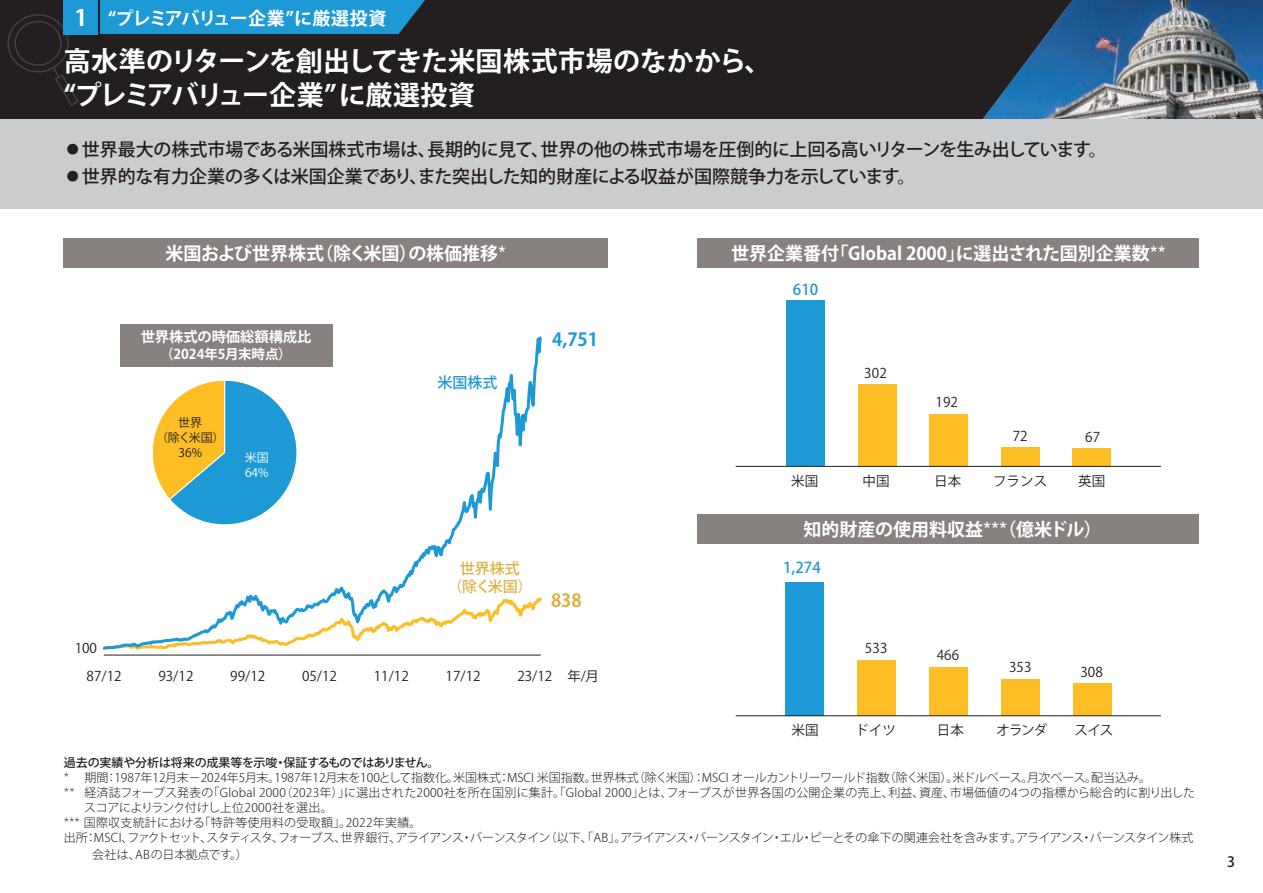
<style>
.page{position:relative;width:1263px;height:893px;background:#fff}
.page>*{position:absolute;margin:0;border:0;box-sizing:border-box;transform-origin:0 0}
.t1{font:700 27px/34.5px "Koz Go Pr 6 N";letter-spacing:-.01em;color:#fff}
.t2{font:700 22.5px "Koz Go Pr 6 N";color:#fff}
.t3{font:500 18px "Koz Go Pr 6 N";letter-spacing:-.01em;color:#231f20}
.t4{font:700 18px "Koz Go Pr 6 N";color:#fff}
.t5{font:700 18px "Koz Go Pr 6 N";letter-spacing:-.06em;color:#fff}
.t6{font:700 18px "Koz Go Pr 6 N";color:#1d99d6}
.t7{font:700 18px "Koz Go Pr 6 N";color:#ddb244}
.t8{font:500 15px "Koz Go Pr 6 N";letter-spacing:.005em;color:#1d99d6}
.t9{font:500 15px/18px "Koz Go Pr 6 N";color:#ddb244;text-align:center}
.t10{font:700 14.25px "Koz Go Pr 6 N";color:#fff}
.t11{font:500 14.25px "Koz Go Pr 6 N";color:#231f20}
.t12{font:13.5px "Koz Go Pr 6 N";letter-spacing:.005em;color:#231f20}
.t13{font:700 13.5px "Koz Go Pr 6 N";color:#fff}
.t14{font:300 12px "Koz Go Pr 6 N";color:#231f20}
.t15{font:300 12px "Koz Go Pr 6 N";letter-spacing:.02em;color:#231f20}
.t16{font:300 12px "Koz Go Pr 6 N";letter-spacing:-.07em;color:#231f20}
.t17{font:500 12px "Koz Go Pr 6 N";letter-spacing:-.02em;color:#231f20}
.t18{font:300 12px "Koz Go Pr 6 N";letter-spacing:-.035em;color:#231f20}
.t19{font:300 12px "Koz Go Pr 6 N";letter-spacing:-.06em;color:#231f20}
.t20{font:500 12px "Koz Go Pr 6 N";letter-spacing:-.07em;color:#231f20}
.t21{font:300 12px "Koz Go Pr 6 N";letter-spacing:-.03em;color:#231f20}
.t22{font:12px/15px "Koz Go Pr 6 N";color:#231f20;text-align:center}
.t23{font:12px/15px "Koz Go Pr 6 N";color:#fff}
.t24{font:300 12px "Gothic MB101 Pro";color:#231f20}
.s1{font-family:"Gothic MB101 Pro";font-weight:500}
.s2{font-family:"Gothic MB101 Pro"}
</style>
<div class="page">
<hr style="left:104px;top:655px;width:437px;height:1px;background:#231f20">
<svg style="left:102px;top:324px;width:440px;height:326px"></svg>
<div style="left:787px;top:301px;width:38px;height:165px;background:#1d99d6"></div>
<div style="left:1073px;top:448px;width:38px;height:18px;background:#fdbe25"></div>
<div style="left:1001px;top:447px;width:38px;height:19px;background:#fdbe25"></div>
<div style="left:930px;top:414px;width:38px;height:52px;background:#fdbe25"></div>
<div style="left:858px;top:384px;width:38px;height:82px;background:#fdbe25"></div>
<hr style="left:736px;top:466px;width:425px;height:1px;background:#231f20">
<div style="left:785px;top:582px;width:39px;height:134px;background:#1d99d6"></div>
<div style="left:1073px;top:683px;width:39px;height:33px;background:#fdbe25"></div>
<div style="left:1001px;top:679px;width:39px;height:37px;background:#fdbe25"></div>
<div style="left:929px;top:667px;width:39px;height:49px;background:#fdbe25"></div>
<div style="left:857px;top:660px;width:39px;height:56px;background:#fdbe25"></div>
<hr style="left:736px;top:715px;width:425px;height:1px;background:#231f20">
<div style="left:0;top:0;width:1263px;height:119px;background:#231f20"></div>
<img style="left:983px;top:0;width:280px;height:119px">
<div style="left:100px;top:0;width:325px;height:34px;background:#1d99d6"></div>
<div style="left:120px;top:324px;width:212px;height:42px;background:#878180"></div>
<div style="left:0;top:119px;width:1263px;height:89px;background:#cbccce"></div>
<div style="left:64px;top:238px;width:544px;height:30px;background:#878180"></div>
<div style="left:697px;top:514px;width:502px;height:30px;background:#878180"></div>
<div style="left:7px;top:14px;width:62px;height:58px;border:1px solid #fff;border-radius:50%"></div>
<div style="left:15px;top:21px;width:47px;height:45px;border:1px solid #fff;border-radius:50%"></div>
<svg style="left:52px;top:66px;width:27px;height:40px"></svg>
<div style="left:64px;top:0;width:34px;height:34px;background:#1d99d6"></div>
<div style="left:697px;top:238px;width:502px;height:30px;background:#878180"></div>
<svg style="left:144px;top:380px;width:153px;height:145px"></svg>
<h2 class="t2" style="left:75px;top:6px;width:14px">1</h2>
<h3 class="t5" style="left:108px;top:8px;width:280px">“プレミアバリュー企業”に厳選投資</h3>
<h1 class="t1" style="left:64px;top:44px;width:709px">高水準のリターンを創出してきた米国株式市場のなかから、“プレミアバリュー企業”に厳選投資</h1>
<h3 class="t3" style="left:64px;top:139px;width:373px">●世界最大の株式市場である米国株式市場は、</h3>
<h3 class="t3" style="left:64px;top:166px;width:853px">●世界的な有力企業の多くは米国企業でありまた突出した知的財産による収益が国際競争力を示しています。</h3>
<h3 class="t3" style="left:427px;top:139px;width:681px">長期的に見て世界の他の株式市場を圧倒的に上回る高いリターンを生み出しています。</h3>
<h3 class="t3" style="left:531px;top:139px;width:19px">、</h3>
<h3 class="t3" style="left:410px;top:166px;width:19px">、</h3>
<h3 class="t4" style="left:166px;top:243px;width:160px">米国および世界株式</h3>
<h3 class="t4" style="left:315px;top:243px;width:103px">（除く米国）</h3>
<h3 class="t4" style="left:408px;top:243px;width:99px">の株価推移<span class="s1">*</span></h3>
<p class="t10" style="left:141px;top:328px;width:172px">世界株式の時価総額構成比</p>
<p class="t13" style="left:160px;top:346px;width:133px">（2024年5月末時点(</p>
<p class="t22" style="left:156px;top:415px;width:70px">世界<br>（除く米国(<br>36%</p>
<p class="t23" style="left:245px;top:450px;width:25px">米国<br>64%</p>
<p class="t8" style="left:437px;top:374px;width:61px">米国株式</p>
<h3 class="t6" style="left:552px;top:329px;width:48px">4,751</h3>
<p class="t12" style="left:75px;top:640px;width:24px">100</p>
<p class="t12" style="left:87px;top:668px;width:37px">87/12</p>
<p class="t12" style="left:158px;top:668px;width:37px">93/12</p>
<p class="t12" style="left:230px;top:668px;width:37px">99/12</p>
<p class="t12" style="left:302px;top:668px;width:37px">05/12</p>
<p class="t12" style="left:374px;top:668px;width:37px">11/12</p>
<p class="t9" style="left:447px;top:559px;width:86px">世界株式<br>（除く米国(</p>
<h3 class="t7" style="left:551px;top:591px;width:32px">838</h3>
<p class="t12" style="left:445px;top:668px;width:37px">17/12</p>
<p class="t12" style="left:517px;top:668px;width:37px">23/12</p>
<p class="t12" style="left:567px;top:668px;width:33px">年月/</p>
<p class="t17" style="left:64px;top:756px;width:215px">過去の実績や分析は将来の成果等を示唆</p>
<p class="t20" style="left:284px;top:756px;width:157px">保証するものではありません。</p>
<p class="t17" style="left:275px;top:756px;width:13px">・</p>
<h3 class="t4" style="left:731px;top:243px;width:109px">世界企業番付</h3>
<h3 class="t4" style="left:956px;top:243px;width:212px">に選出された国別企業数 <span class="s1">**</span></h3>
<h3 class="t4" style="left:830px;top:243px;width:136px">「Global 2000」</h3>
<p class="t8" style="left:793px;top:281px;width:27px">610</p>
<p class="t12" style="left:791px;top:473px;width:29px">米国</p>
<p class="t12" style="left:864px;top:365px;width:24px">302</p>
<p class="t12" style="left:862px;top:473px;width:29px">中国</p>
<p class="t12" style="left:935px;top:395px;width:24px">192</p>
<p class="t12" style="left:934px;top:473px;width:29px">日本</p>
<p class="t12" style="left:1013px;top:428px;width:16px">72</p>
<p class="t12" style="left:993px;top:473px;width:56px">フランス</p>
<p class="t12" style="left:1085px;top:430px;width:16px">67</p>
<p class="t12" style="left:1078px;top:473px;width:29px">英国</p>
<h3 class="t4" style="left:803px;top:519px;width:300px">知的財産の使用料収益<span class="s1">***</span>（億米ドル(</h3>
<p class="t8" style="left:783px;top:559px;width:39px">1,274</p>
<p class="t12" style="left:791px;top:722px;width:29px">米国</p>
<p class="t12" style="left:865px;top:640px;width:24px">533</p>
<p class="t12" style="left:855px;top:722px;width:42px">ドイツ</p>
<p class="t12" style="left:937px;top:647px;width:24px">466</p>
<p class="t12" style="left:937px;top:722px;width:29px">日本</p>
<p class="t12" style="left:1009px;top:659px;width:24px">353</p>
<p class="t12" style="left:996px;top:722px;width:52px">オランダ</p>
<p class="t12" style="left:1080px;top:664px;width:24px">308</p>
<p class="t12" style="left:1074px;top:722px;width:40px">スイス</p>
<p class="t24" style="left:64px;top:768px;width:7px">*</p>
<p class="t24" style="left:64px;top:783px;width:13px">**</p>
<p class="t14" style="left:105px;top:771px;width:176px">：1987年12月末－2024年5月末。</p>
<p class="t14" style="left:274px;top:771px;width:186px">1987年12月末を100として指数化。</p>
<p class="t14" style="left:453px;top:771px;width:49px">米国株式</p>
<p class="t14" style="left:507px;top:771px;width:91px">MSCI 米国指数。</p>
<p class="t14" style="left:591px;top:771px;width:49px">世界株式</p>
<p class="t14" style="left:633px;top:771px;width:73px">（除く米国：）</p>
<p class="t18" style="left:702px;top:771px;width:189px">MSCI オールカントリーワールド指数</p>
<p class="t14" style="left:884px;top:771px;width:76px">（除く米国）。</p>
<p class="t14" style="left:1027px;top:771px;width:71px">月次ベース。</p>
<p class="t14" style="left:1091px;top:771px;width:61px">配当込み。</p>
<p class="t14" style="left:952px;top:771px;width:82px">米ドルベース。</p>
<p class="t14" style="left:84px;top:771px;width:25px">期間</p>
<p class="t14" style="left:498px;top:771px;width:13px">：</p>
<p class="t14" style="left:84px;top:786px;width:131px">経済誌フォーブス発表の</p>
<p class="t15" style="left:666px;top:786px;width:229px">フォーブスが世界各国の公開企業の売上、</p>
<p class="t15" style="left:208px;top:786px;width:79px">「Global 2000</p>
<p class="t15" style="left:344px;top:786px;width:301px">に選出された2000社を所在国別に集計。「Global 2000」</p>
<p class="t15" style="left:950px;top:786px;width:247px">市場価値の4つの指標から総合的に割り出した</p>
<p class="t14" style="left:280px;top:786px;width:71px">（2023年）」</p>
<p class="t14" style="left:888px;top:786px;width:38px">利益、</p>
<p class="t14" style="left:919px;top:786px;width:38px">資産、</p>
<p class="t14" style="left:637px;top:786px;width:37px">とは、</p>
<p class="t14" style="left:84px;top:801px;width:250px">スコアによりランク付けし上位2000社を選出。</p>
<p class="t15" style="left:199px;top:816px;width:154px">「特許等使用料の受取額」。</p>
<p class="t15" style="left:346px;top:816px;width:77px">2022年実績。</p>
<p class="t15" style="left:64px;top:816px;width:143px"><span class="s2">***</span> 国際収支統計における</p>
<p class="t16" style="left:127px;top:831px;width:220px">ファクトセットスタティスタフォーブス、</p>
<p class="t14" style="left:272px;top:831px;width:13px">、</p>
<p class="t19" style="left:470px;top:831px;width:82px">バーンスタイン</p>
<p class="t16" style="left:694px;top:831px;width:81px">バーンスタイン</p>
<p class="t19" style="left:1090px;top:831px;width:105px">バーンスタイン株式</p>
<p class="t14" style="left:545px;top:831px;width:83px">（以下、「AB」。</p>
<p class="t14" style="left:810px;top:831px;width:275px">ピーとその傘下の関連会社を含みますアライアンス</p>
<p class="t14" style="left:1010px;top:831px;width:13px">。</p>
<p class="t14" style="left:341px;top:831px;width:62px">世界銀行、</p>
<p class="t14" style="left:64px;top:831px;width:25px">出所</p>
<p class="t14" style="left:396px;top:831px;width:70px">アライアンス</p>
<p class="t14" style="left:620px;top:831px;width:69px">アライアンス</p>
<p class="t14" style="left:780px;top:831px;width:25px">エル</p>
<p class="t14" style="left:94px;top:831px;width:41px">MSCI、</p>
<p class="t14" style="left:85px;top:831px;width:14px">：</p>
<p class="t14" style="left:461px;top:831px;width:13px">・</p>
<p class="t14" style="left:685px;top:831px;width:13px">・</p>
<p class="t14" style="left:771px;top:831px;width:13px">・</p>
<p class="t14" style="left:801px;top:831px;width:13px">・</p>
<p class="t14" style="left:1080px;top:831px;width:13px">・</p>
<p class="t14" style="left:201px;top:831px;width:13px">、</p>
<p class="t14" style="left:92px;top:848px;width:50px">会社は、</p>
<p class="t21" style="left:135px;top:848px;width:114px">ABの日本拠点です (。</p>
<p class="t11" style="left:1227px;top:854px;width:10px">3</p>
</div>
